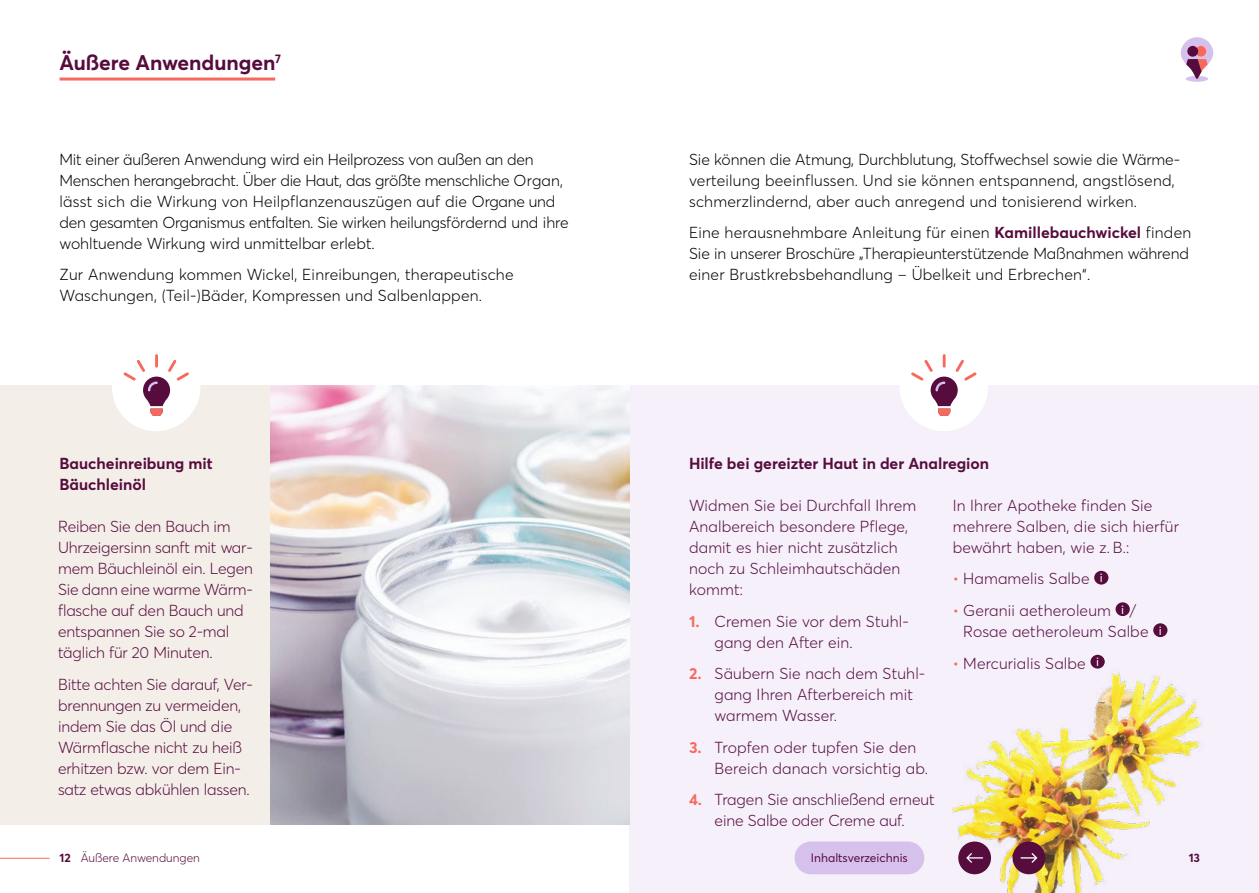
<style>
.page{position:relative;width:1259px;height:893px;background:#fff}
.page>*{position:absolute;margin:0;border:0;box-sizing:border-box;transform-origin:0 0}
.t1{font:700 21px "Averta Std PE";color:#570c3e}
.t2{font:300 15.75px/21px "Averta Std PE";color:#570c3e}
.t3{font:300 15.75px/21px "Averta Std PE";color:#000}
.t4{font:700 15.75px/21px "Averta Std PE";color:#570c3e}
.t5{font:12px "Averta Std PE";color:#570c3e}
.t6{font:300 12px "Averta Std PE";color:#570c3e}
.t7{font:700 12px "Averta Std PE";color:#570c3e}
.s1{font-weight:700;color:#570c3e}
.s2{font-weight:700;color:#f7695d}
.s3{color:#f7695d}
</style>
<div class="page">
<div style="left:0;top:385px;width:271px;height:440px;background:#f4eee9"></div>
<div style="left:629px;top:385px;width:630px;height:508px;background:#f5f0fa"></div>
<img style="left:952px;top:654px;width:250px;height:239px">
<img style="left:271px;top:385px;width:358px;height:440px">
<div style="left:1185px;top:76px;width:23px;height:6px;background:#d6c1ec;border-radius:50%"></div>
<svg style="left:1180px;top:37px;width:33px;height:42px"></svg>
<hr style="left:60px;top:78px;width:215px;height:3px;background:#f7695d">
<div style="left:112px;top:343px;width:88px;height:88px;background:#fff;border-radius:50%"></div>
<svg style="left:123px;top:356px;width:68px;height:60px"></svg>
<div style="left:899px;top:343px;width:89px;height:88px;background:#fff;border-radius:50%"></div>
<svg style="left:911px;top:356px;width:66px;height:60px"></svg>
<div style="left:1094px;top:571px;width:14px;height:14px;background:#570c3e;border-radius:50%"></div>
<div style="left:1115px;top:602px;width:14px;height:14px;background:#570c3e;border-radius:50%"></div>
<div style="left:1153px;top:623px;width:14px;height:14px;background:#570c3e;border-radius:50%"></div>
<div style="left:1090px;top:655px;width:14px;height:14px;background:#570c3e;border-radius:50%"></div>
<hr style="left:0;top:858px;width:50px;height:1px;background:#f7695d">
<div style="left:794px;top:841px;width:130px;height:33px;background:#d6c1ec;border-radius:16px"></div>
<div style="left:958px;top:841px;width:33px;height:33px;background:#570c3e;border-radius:50%"></div>
<svg style="left:966px;top:853px;width:17px;height:10px"></svg>
<div style="left:1012px;top:841px;width:33px;height:33px;background:#570c3e;border-radius:50%"></div>
<svg style="left:1020px;top:853px;width:17px;height:10px"></svg>
<h1 class="t1" style="left:60px;top:51px;width:223px">Äußere Anwendungen<sup>7</sup></h1>
<p class="t3" style="left:60px;top:149px;width:511px">Mit einer äußeren Anwendung wird ein Heilprozess von außen an den Menschen herangebracht. Über die Haut, das größte menschliche Organ, lässt sich die Wirkung von Heilpflanzenauszügen auf die Organe und den gesamten Organismus entfalten. Sie wirken heilungsfördernd und ihre wohltuende Wirkung wird unmittelbar erlebt.</p>
<p class="t3" style="left:60px;top:264px;width:455px">Zur Anwendung kommen Wickel, Einreibungen, therapeutische<br>Waschungen, (Teil-)Bäder, Kompressen und Salbenlappen.</p>
<p class="t3" style="left:689px;top:149px;width:492px">Sie können die Atmung, Durchblutung, Stoffwechsel sowie die Wärme&shy;verteilung beeinflussen. Und sie können entspannend, angstlösend, schmerzlindernd, aber auch anregend und tonisierend wirken.</p>
<p class="t3" style="left:689px;top:222px;width:504px">Eine herausnehmbare Anleitung für einen <span class="s1">Kamillebauchwickel</span> finden<br>Sie in unserer Broschüre „Therapieunterstützende Maßnahmen während einer Brustkrebsbehandlung – Übelkeit und Erbrechen“.</p>
<p class="t4" style="left:60px;top:453px;width:155px">Baucheinreibung mit<br>Bäuchleinöl</p>
<p class="t4" style="left:689px;top:453px;width:302px">Hilfe bei gereizter Haut in der Analregion</p>
<p class="t2" style="left:58px;top:516px;width:196px">Reiben Sie den Bauch im<br>Uhrzeigersinn sanft mit war&shy;mem Bäuchleinöl ein. Legen<br>Sie dann eine warme Wärm&shy;flasche auf den Bauch und entspannen Sie so 2-mal täglich für 20 Minuten.</p>
<p class="t2" style="left:58px;top:674px;width:196px">Bitte achten Sie darauf, Ver&shy;brennungen zu vermeiden, indem Sie das Öl und die<br>Wärmflasche nicht zu heiß erhitzen bzw. vor dem Ein&shy;satz etwas abkühlen lassen.</p>
<p class="t2" style="left:689px;top:495px;width:229px">Widmen Sie bei Durchfall Ihrem<br>Analbereich besondere Pflege, damit es hier nicht zusätzlich noch zu Schleimhautschäden kommt:</p>
<p class="t2" style="left:714px;top:610px;width:196px;text-indent:-26px"><span class="s2">1.</span> Cremen Sie vor dem Stuhl&shy;gang den After ein.</p>
<p class="t2" style="left:714px;top:663px;width:212px;text-indent:-26px"><span class="s2">2.</span> Säubern Sie nach dem Stuhl&shy;gang Ihren Afterbereich mit warmem Wasser.</p>
<p class="t2" style="left:714px;top:736px;width:215px;text-indent:-26px"><span class="s2">3.</span> Tropfen oder tupfen Sie den<br>Bereich danach vorsichtig ab.</p>
<p class="t2" style="left:689px;top:789px;width:247px;text-align:center"><span class="s2">4.</span> Tragen Sie anschließend erneut eine Salbe oder Creme auf.</p>
<p class="t2" style="left:952px;top:495px;width:228px">In Ihrer Apotheke finden Sie mehrere Salben, die sich hierfür bewährt haben, wie z. B.:</p>
<p class="t2" style="left:952px;top:568px;width:152px"><span class="s3">•</span> Hamamelis Salbe <sup>i</sup></p>
<p class="t2" style="left:963px;top:600px;width:200px;text-indent:-10px"><span class="s3">•</span> Geranii aetheroleum <sup>i</sup> /<br>Rosae aetheroleum Salbe <sup>i</sup></p>
<p class="t2" style="left:952px;top:653px;width:148px"><span class="s3">•</span> Mercurialis Salbe <sup>i</sup></p>
<p class="t7" style="left:60px;top:851px;width:13px">12</p>
<p class="t6" style="left:81px;top:851px;width:121px">Äußere Anwendungen</p>
<p class="t5" style="left:811px;top:851px;width:98px">Inhaltsverzeichnis</p>
<p class="t7" style="left:1188px;top:851px;width:13px">13</p>
</div>
